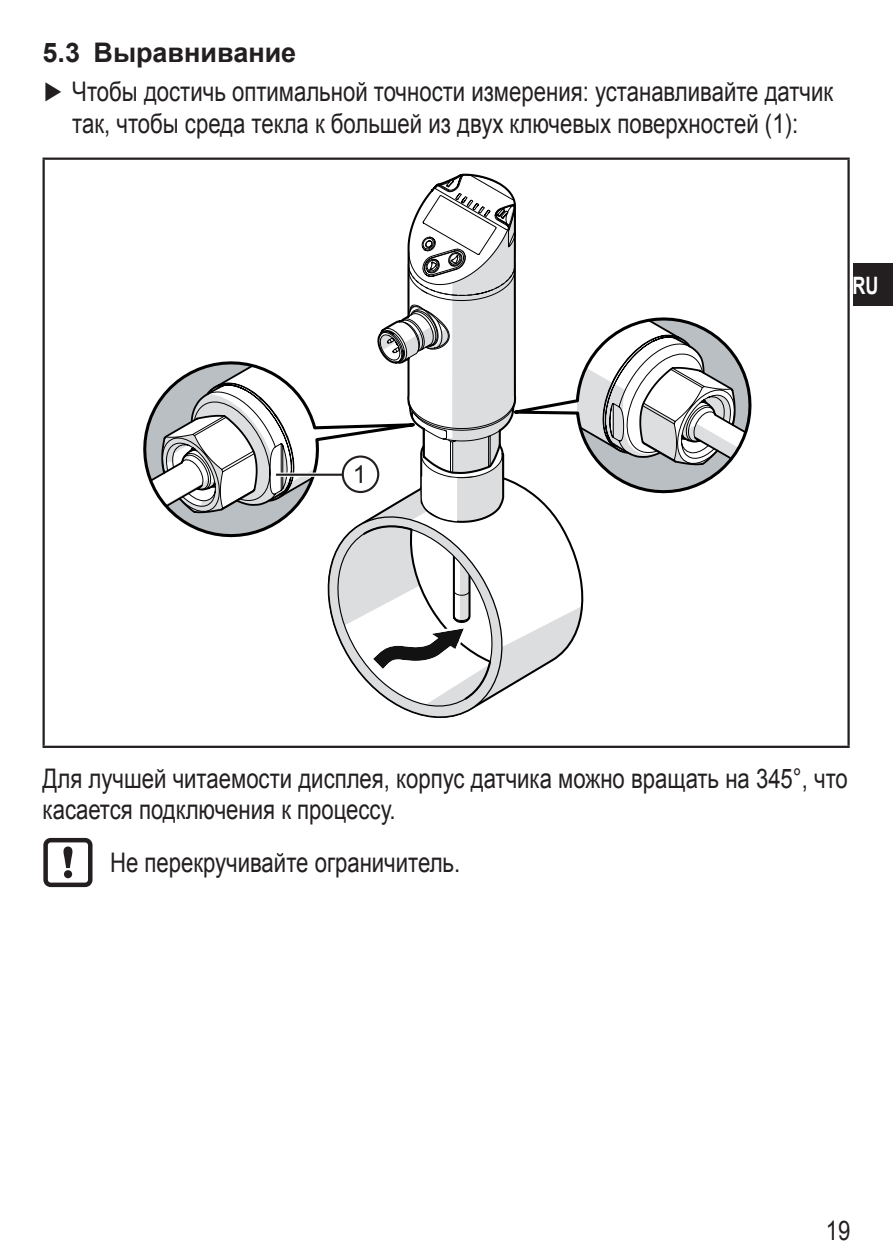
<style>
.page{position:relative;width:893px;height:1259px;background:#fff}
.page>*{position:absolute;margin:0;border:0;box-sizing:border-box;transform-origin:0 0}
.t1{font:27px/31.5px "Arial";color:#231f20;text-align:center;scale:.82 1}
.t2{font:700 27px "Arial";color:#231f20}
.t3{font:24.75px "Arial";color:#231f20}
.t4{font:700 24px "Arial";color:#fff;scale:.75 1}
</style>
<div class="page">
<div style="left:853px;top:264px;width:40px;height:42px;background:#231f20"></div>
<hr style="left:43px;top:157px;width:807px;height:3px;background:#231f20">
<hr style="left:43px;top:160px;width:2px;height:585px;background:#231f20">
<hr style="left:847px;top:160px;width:3px;height:585px;background:#231f20">
<hr style="left:43px;top:745px;width:807px;height:3px;background:#231f20">
<svg style="left:521px;top:317px;width:231px;height:177px"></svg>
<svg style="left:521px;top:476px;width:71px;height:204px"></svg>
<svg style="left:145px;top:173px;width:376px;height:545px"></svg>
<svg style="left:276px;top:472px;width:66px;height:5px"></svg>
<hr style="left:276px;top:473px;width:67px;height:3px;background:#231f20">
<div style="left:343px;top:456px;width:35px;height:36px;background:#fff;border-radius:50%"></div>
<div style="left:342px;top:455px;width:37px;height:38px;border:2px solid #231f20;border-radius:50%"></div>
<div style="left:43px;top:838px;width:50px;height:49px;border:4px solid #231f20;border-radius:5px"></div>
<svg style="left:63px;top:846px;width:9px;height:32px"></svg>
<p class="t2" style="left:43px;top:35px;width:255px">5.3 Выравнивание</p>
<p class="t1" style="left:43px;top:76px;width:966px">► Чтобы достичь оптимальной точности измерения: устанавливайте датчик так, чтобы среда текла к большей из двух ключевых поверхностей (1):</p>
<p class="t4" style="left:853px;top:269px;width:36px">RU</p>
<p class="t3" style="left:353px;top:458px;width:15px">1</p>
<p class="t1" style="left:43px;top:763px;width:984px;text-align:left">Для лучшей читаемости дисплея, корпус датчика можно вращать на 345°, что касается подключения к процессу.</p>
<p class="t1" style="left:110px;top:847px;width:424px">Не перекручивайте ограничитель.</p>
<p class="t1" style="left:826px;top:1215px;width:32px">19</p>
</div>
